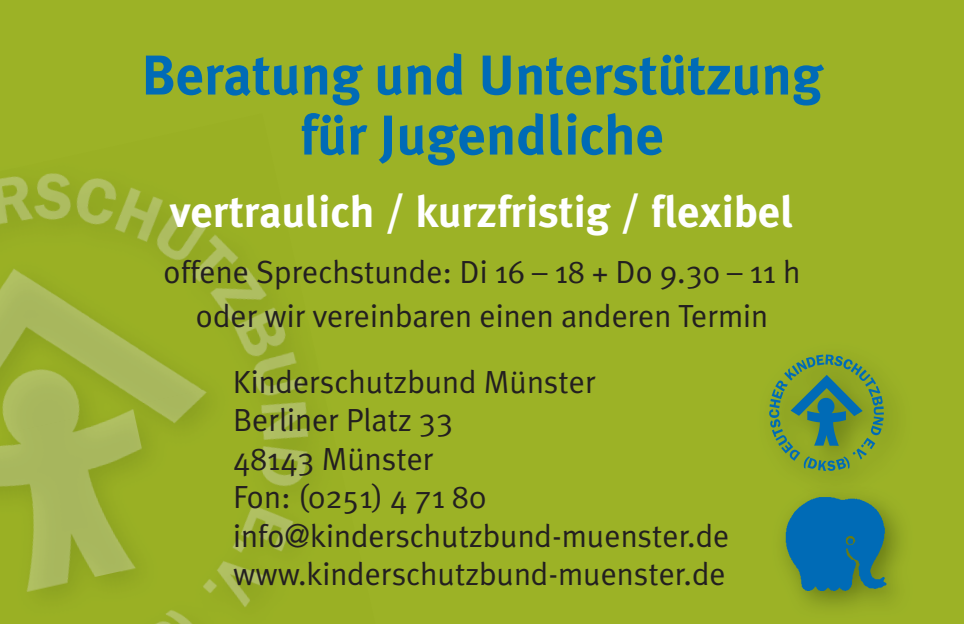
<style>
.page{position:relative;width:964px;height:624px;background:#9cb226}
.page>*{position:absolute;margin:0;border:0;box-sizing:border-box;transform-origin:0 0}
.t1{font:700 56px/60px "Meta Plus";color:#006bb6;text-align:center}
.t2{font:700 44px "Meta Plus";color:#fff}
.t3{font:32px/38.4px "Meta Plus Normal";color:#231f20;text-align:center}
</style>
<div class="page">
<img style="left:0;top:173px;width:297px;height:191px">
<img style="left:0;top:364px;width:308px;height:260px">
<img style="left:769px;top:354px;width:118px;height:122px">
<img style="left:799px;top:590px;width:94px;height:17px">
<img style="left:784px;top:497px;width:116px;height:93px">
<h1 class="t1" style="left:141px;top:45px;width:683px">Beratung und Unterstützung für Jugendliche</h1>
<h2 class="t2" style="left:170px;top:187px;width:625px">vertraulich / kurzfristig / flexibel</h2>
<p class="t3" style="left:164px;top:250px;width:638px;line-height:43.2px">offene Sprechstunde: Di 16 – 18 + Do 9.30 – 11 h oder wir vereinbaren einen anderen Termin</p>
<p class="t3" style="left:233px;top:362px;width:498px;text-align:left">Kinderschutzbund Münster<br>Berliner Platz 33<br>48143 Münster<br>Fon: (0251) 4 71 80 info@kinderschutzbund-muenster.de www.kinderschutzbund-muenster.de</p>
</div>
